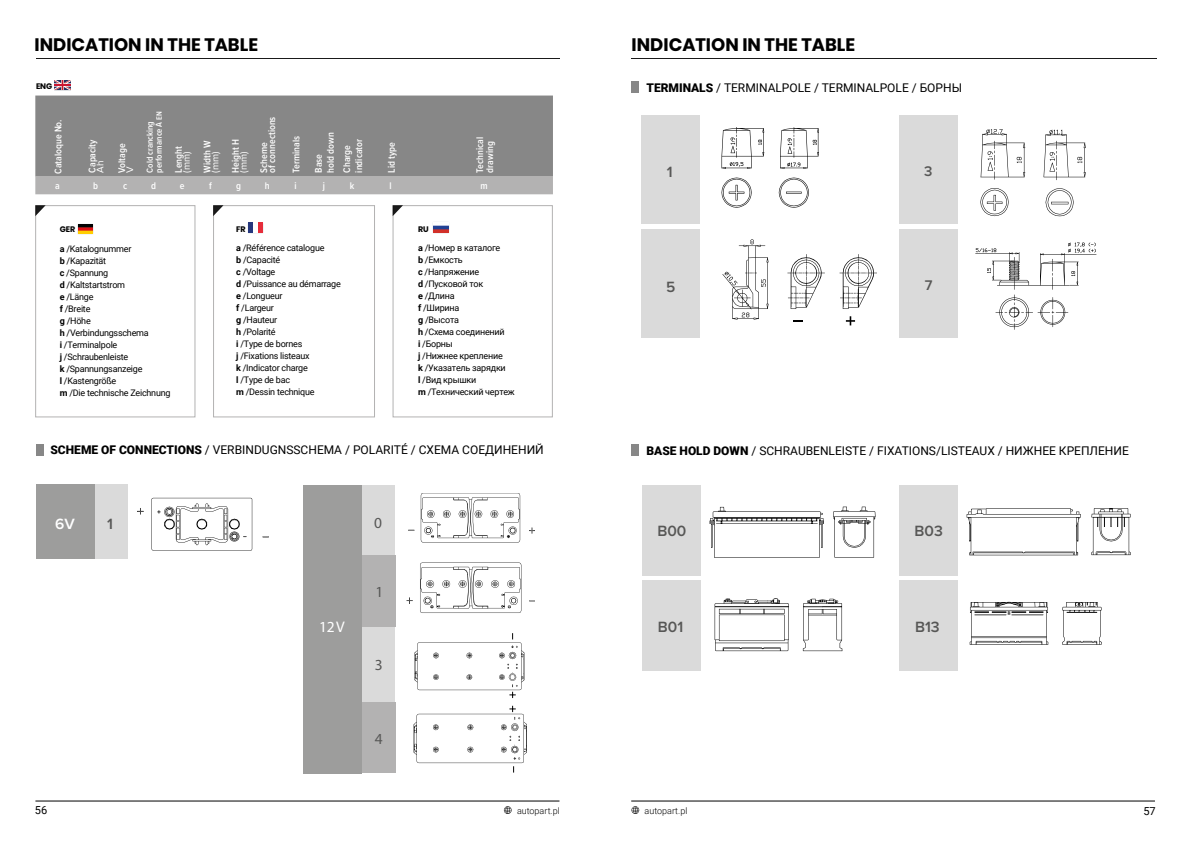
<style>
.page{position:relative;width:1191px;height:842px;background:#fff}
.page>*{position:absolute;margin:0;border:0;box-sizing:border-box;transform-origin:0 0}
.t1{font:700 18px "Poppins";color:#000}
.t2{font:600 15.4px "Proxima Nova";color:#575756}
.t3{font:15.4px "Myriad Pro";color:#575756}
.t4{font:15.4px "Myriad Pro";color:#fff}
.t5{font:600 15.4px "Proxima Nova";color:#fff}
.t6{font:600 14.5px "Proxima Nova";color:#575756}
.t7{font:12px "Roboto";color:#000}
.t8{font:11px "Roboto";color:#000}
.t9{font:600 10px/12px "Proxima Nova Cond";color:#fff}
.t10{font:10px "Proxima Nova";color:#fff}
.t11{font:9px/12px "Roboto";letter-spacing:-.025em;color:#000}
.t12{font:600 9px/9px "Proxima Nova Cond";color:#fff}
.t13{font:300 9px "Roboto";color:#000}
.t14{font:700 8px "Poppins";color:#000}
.s1{font-size:8px}
.s2{font-weight:700}
.s3{font-weight:900}
</style>
<div class="page">
<svg style="left:504px;top:806px;width:7px;height:8px"></svg>
<svg style="left:631px;top:806px;width:8px;height:8px"></svg>
<hr style="left:631px;top:58px;width:526px;height:1px;background:#000">
<hr style="left:36px;top:58px;width:523px;height:1px;background:#000">
<hr style="left:35px;top:801px;width:524px;height:1px;background:#000">
<hr style="left:631px;top:801px;width:524px;height:1px;background:#000">
<div style="left:432px;top:222px;width:17px;height:12px;background:#162b43;opacity:.3"></div>
<img style="left:433px;top:223px;width:15px;height:10px">
<div style="left:77px;top:223px;width:17px;height:12px;background:#162b43;opacity:.3"></div>
<img style="left:78px;top:225px;width:15px;height:8px">
<div style="left:247px;top:222px;width:17px;height:11px;background:#26377e"></div>
<img style="left:253px;top:223px;width:10px;height:9px">
<div style="left:35px;top:96px;width:518px;height:81px;background:#878787"></div>
<div style="left:35px;top:177px;width:518px;height:17px;background:#b3b2b2"></div>
<div style="left:631px;top:445px;width:8px;height:11px;background:#878787"></div>
<div style="left:631px;top:81px;width:8px;height:12px;background:#878787"></div>
<div style="left:69px;top:485px;width:59px;height:74px;background:#dadada"></div>
<div style="left:36px;top:485px;width:59px;height:74px;background:#9d9d9c"></div>
<div style="left:35px;top:205px;width:160px;height:212px;border:1px solid #b3b2b2"></div>
<div style="left:213px;top:205px;width:162px;height:212px;border:1px solid #b3b2b2"></div>
<div style="left:393px;top:205px;width:160px;height:212px;border:1px solid #b3b2b2"></div>
<div style="left:55px;top:81px;width:16px;height:10px;background:#dde0e3"></div>
<img style="left:55px;top:81px;width:16px;height:9px">
<svg style="left:213px;top:205px;width:10px;height:11px"></svg>
<svg style="left:393px;top:205px;width:10px;height:11px"></svg>
<svg style="left:35px;top:205px;width:11px;height:11px"></svg>
<div style="left:36px;top:444px;width:8px;height:12px;background:#878787"></div>
<div style="left:641px;top:229px;width:59px;height:109px;background:#dadada"></div>
<div style="left:641px;top:115px;width:59px;height:109px;background:#dadada"></div>
<div style="left:642px;top:485px;width:59px;height:91px;background:#dadada"></div>
<div style="left:642px;top:580px;width:59px;height:91px;background:#dadada"></div>
<div style="left:899px;top:485px;width:58px;height:91px;background:#dadada"></div>
<div style="left:899px;top:580px;width:58px;height:91px;background:#dadada"></div>
<div style="left:361px;top:485px;width:34px;height:217px;background:#dadada"></div>
<div style="left:337px;top:556px;width:58px;height:71px;background:#b3b2b2"></div>
<div style="left:337px;top:703px;width:58px;height:70px;background:#b3b2b2"></div>
<div style="left:303px;top:485px;width:59px;height:288px;background:#9d9d9c"></div>
<svg style="left:709px;top:507px;width:166px;height:51px"></svg>
<svg style="left:714px;top:598px;width:129px;height:53px"></svg>
<svg style="left:966px;top:508px;width:164px;height:48px"></svg>
<svg style="left:969px;top:601px;width:133px;height:44px"></svg>
<svg style="left:137px;top:498px;width:132px;height:53px"></svg>
<svg style="left:406px;top:493px;width:129px;height:279px"></svg>
<div style="left:899px;top:115px;width:58px;height:109px;background:#dadada"></div>
<div style="left:899px;top:229px;width:58px;height:109px;background:#dadada"></div>
<svg style="left:722px;top:239px;width:154px;height:86px"></svg>
<svg style="left:721px;top:127px;width:98px;height:81px"></svg>
<svg style="left:980px;top:129px;width:105px;height:87px"></svg>
<svg style="left:975px;top:242px;width:121px;height:88px"></svg>
<h1 class="t1" style="left:35px;top:34px;width:225px">INDICATION IN THE TABLE</h1>
<h1 class="t1" style="left:631px;top:34px;width:225px">INDICATION IN THE TABLE</h1>
<p class="t14" style="left:36px;top:82px;width:18px">ENG</p>
<p class="t9" style="left:52px;top:174px;width:56px;rotate:-90deg">Cataloque No.</p>
<p class="t9" style="left:86px;top:173px;width:35px;rotate:-90deg">Capacity</p>
<p class="t10" style="left:94px;top:173px;width:14px;rotate:-90deg">Ah</p>
<p class="t9" style="left:116px;top:173px;width:31px;rotate:-90deg">Voltage</p>
<p class="t10" style="left:124px;top:173px;width:8px;rotate:-90deg">V</p>
<p class="t12" style="left:145px;top:173px;width:63px;rotate:-90deg">Cold crancking performance A <span class="s1">EN</span></p>
<p class="t9" style="left:172px;top:173px;width:28px;rotate:-90deg">Lenght</p>
<p class="t10" style="left:181px;top:173px;width:23px;rotate:-90deg">(mm)</p>
<p class="t9" style="left:201px;top:173px;width:33px;rotate:-90deg">Width W</p>
<p class="t10" style="left:209px;top:173px;width:23px;rotate:-90deg">(mm)</p>
<p class="t9" style="left:229px;top:173px;width:35px;rotate:-90deg">Height H</p>
<p class="t10" style="left:238px;top:173px;width:23px;rotate:-90deg">(mm)</p>
<p class="t9" style="left:259px;top:173px;width:58px;line-height:8px;rotate:-90deg">Scheme<br>of connections</p>
<p class="t9" style="left:290px;top:173px;width:38px;rotate:-90deg">Terminals</p>
<p class="t9" style="left:312px;top:173px;width:42px;rotate:-90deg">Base<br>hold down</p>
<p class="t9" style="left:340px;top:173px;width:35px;rotate:-90deg">Charge indicator</p>
<p class="t9" style="left:385px;top:173px;width:32px;rotate:-90deg">Lid type</p>
<p class="t9" style="left:474px;top:173px;width:37px;line-height:10px;rotate:-90deg">Technical drawing</p>
<p class="t9" style="left:55px;top:180px;width:6px">a</p>
<p class="t9" style="left:93px;top:180px;width:6px">b</p>
<p class="t9" style="left:123px;top:180px;width:6px">c</p>
<p class="t9" style="left:151px;top:180px;width:6px">d</p>
<p class="t9" style="left:180px;top:180px;width:6px">e</p>
<p class="t9" style="left:209px;top:180px;width:4px">f</p>
<p class="t9" style="left:236px;top:180px;width:6px">g</p>
<p class="t9" style="left:265px;top:180px;width:6px">h</p>
<p class="t9" style="left:294px;top:180px;width:4px">i</p>
<p class="t9" style="left:323px;top:180px;width:4px">j</p>
<p class="t9" style="left:350px;top:180px;width:6px">k</p>
<p class="t9" style="left:390px;top:180px;width:4px">l</p>
<p class="t9" style="left:480px;top:180px;width:9px">m</p>
<p class="t14" style="left:60px;top:225px;width:17px">GER</p>
<p class="t14" style="left:236px;top:224px;width:11px">FR</p>
<p class="t14" style="left:418px;top:225px;width:12px">RU</p>
<p class="t11" style="left:60px;top:242px;width:112px"><span class="s2">a</span> /Katalognummer<br><span class="s2">b</span> /Kapazität<br><span class="s2">c</span> /Spannung<br><span class="s2">d</span> /Kaltstartstrom<br><span class="s2">e</span> /Länge<br><span class="s2">f</span> /Breite<br><span class="s2">g</span> /Höhe<br><span class="s2">h</span> /Verbindungsschema<br><span class="s2">i</span> /Terminalpole<br><span class="s2">j</span> /Schraubenleiste<br><span class="s2">k</span> /Spannungsanzeige<br><span class="s2">l</span> /Kastengröße<br><span class="s2">m</span> /Die technische Zeichnung</p>
<p class="t11" style="left:236px;top:242px;width:106px"><span class="s2">a</span> /Référence catalogue<br><span class="s2">b</span> /Capacité<br><span class="s2">c</span> /Voltage<br><span class="s2">d</span> /Puissance au démarrage <span class="s2">e</span> /Longueur<br><span class="s2">f</span> /Largeur<br><span class="s2">g</span> /Hauteur<br><span class="s2">h</span> /Polarité<br><span class="s2">i</span> /Type de bornes<br><span class="s2">j</span> /Fixations listeaux<br><span class="s2">k</span> /Indicator charge<br><span class="s2">l</span> /Type de bac<br><span class="s2">m</span> /Dessin technique</p>
<p class="t11" style="left:418px;top:241px;width:98px"><span class="s2">a</span> /Номер в каталоге<br><span class="s2">b</span> /Емкость<br><span class="s2">c</span> /Напряжение<br><span class="s2">d</span> /Пусковой ток<br><span class="s2">e</span> /Длина<br><span class="s2">f</span> /Ширина<br><span class="s2">g</span> /Высота<br><span class="s2">h</span> /Схема соединений<br><span class="s2">i</span> /Борны<br><span class="s2">j</span> /Нижнее крепление<br><span class="s2">k</span> /Указатель зарядки<br><span class="s2">l</span> /Вид крышки<br><span class="s2">m</span> /Технический чертеж</p>
<h3 class="t7" style="left:50px;top:442px;width:495px"><span class="s3">SCHEME OF CONNECTIONS</span> / VERBINDUGNSSCHEMA / POLARITÉ / СХЕМА СОЕДИНЕНИЙ</h3>
<h2 class="t5" style="left:55px;top:515px;width:21px">6V</h2>
<h2 class="t2" style="left:107px;top:515px;width:7px">1</h2>
<h2 class="t4" style="left:319px;top:617px;width:27px">12V</h2>
<h2 class="t3" style="left:374px;top:513px;width:9px">0</h2>
<h2 class="t3" style="left:375px;top:582px;width:9px">1</h2>
<h2 class="t3" style="left:375px;top:656px;width:9px">3</h2>
<h2 class="t3" style="left:375px;top:730px;width:9px">4</h2>
<h3 class="t7" style="left:646px;top:80px;width:317px"><span class="s3">TERMINALS</span> / TERMINALPOLE / TERMINALPOLE / БОРНЫ</h3>
<h2 class="t2" style="left:667px;top:163px;width:7px">1</h2>
<h2 class="t2" style="left:666px;top:278px;width:11px">5</h2>
<h3 class="t6" style="left:924px;top:163px;width:10px">3</h3>
<h3 class="t6" style="left:924px;top:276px;width:9px">7</h3>
<h3 class="t7" style="left:646px;top:442px;width:484px"><span class="s3">BASE HOLD DOWN</span> / SCHRAUBENLEISTE / FIXATIONS/LISTEAUX / НИЖНЕЕ КРЕПЛЕНИЕ</h3>
<h2 class="t2" style="left:657px;top:522px;width:30px">B00</h2>
<h2 class="t2" style="left:658px;top:618px;width:27px">B01</h2>
<h2 class="t2" style="left:914px;top:522px;width:30px">B03</h2>
<h2 class="t2" style="left:915px;top:618px;width:26px">B13</h2>
<p class="t8" style="left:35px;top:802px;width:14px">56</p>
<p class="t13" style="left:517px;top:804px;width:44px">autopart.pl</p>
<p class="t13" style="left:644px;top:804px;width:44px">autopart.pl</p>
<p class="t8" style="left:1143px;top:803px;width:14px">57</p>
</div>
